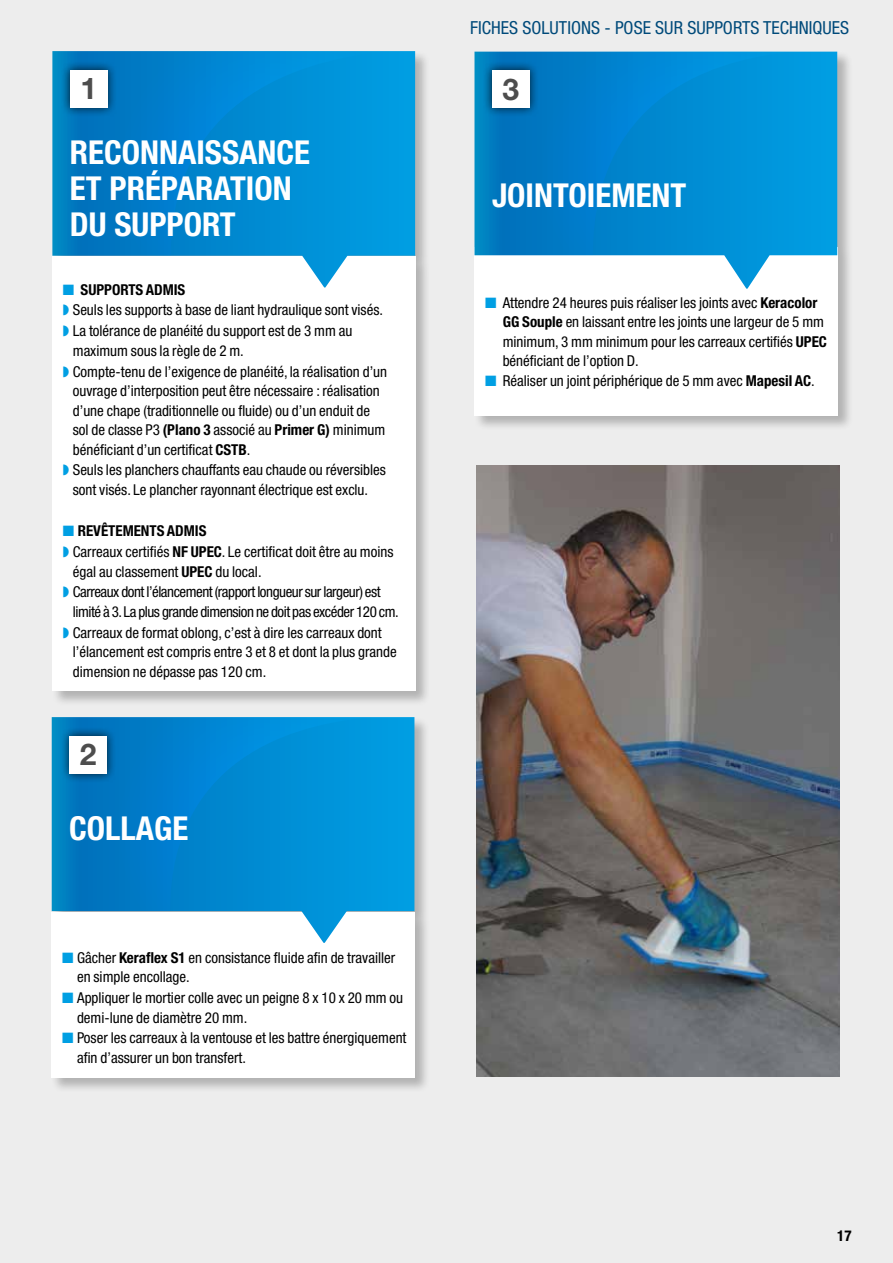
<style>
.page{position:relative;width:893px;height:1263px;background:#ededed}
.page>*{position:absolute;margin:0;border:0;box-sizing:border-box;transform-origin:0 0}
.t1{font:700 condensed 33px/36px "Helvetica Neue LTW1 G";color:#fff}
.t2{font:700 30px "Helvetica Neue LTW1 G";color:#4d4d4d}
.t3{font:condensed 18px "Helvetica Neue LTW1 G";color:#004a7a}
.t4{font:condensed 15px/19.5px "Helvetica Neue LTW1 G";color:#000}
.t5{font:condensed 15px "Helvetica Neue LTW1 G";letter-spacing:-.03em;color:#000}
.t6{font:700 condensed 15px "Helvetica Neue LTW1 G";color:#000}
.t7{font:700 condensed 15px "Helvetica Neue";color:#000}
.s1{color:#009fe3}
.s2{font-weight:700}
</style>
<div class="page">
<div style="left:51px;top:50px;width:380px;height:657px;background:#000;opacity:.25"></div>
<div style="left:52px;top:257px;width:364px;height:434px;background:#fff"></div>
<svg style="left:52px;top:256px;width:363px;height:31px"></svg>
<svg style="left:52px;top:51px;width:363px;height:205px;background:#0089d1"></svg>
<div style="left:61px;top:61px;width:56px;height:56px;background:#000;opacity:.75"></div>
<div style="left:70px;top:70px;width:38px;height:37px;background:#fff"></div>
<div style="left:51px;top:716px;width:379px;height:377px;background:#000;opacity:.25"></div>
<div style="left:52px;top:912px;width:363px;height:165px;background:#fff"></div>
<svg style="left:52px;top:911px;width:362px;height:32px"></svg>
<div style="left:52px;top:716px;width:362px;height:195px;background:linear-gradient(to right,#0072bd,#009ee4)"></div>
<div style="left:60px;top:727px;width:56px;height:56px;background:#000;opacity:.75"></div>
<div style="left:69px;top:735px;width:38px;height:38px;background:#fff"></div>
<div style="left:473px;top:50px;width:380px;height:381px;background:#000;opacity:.25"></div>
<div style="left:474px;top:247px;width:364px;height:168px;background:#fff"></div>
<svg style="left:474px;top:255px;width:363px;height:34px"></svg>
<svg style="left:474px;top:51px;width:363px;height:204px;background:#0189d1"></svg>
<div style="left:483px;top:61px;width:56px;height:56px;background:#000;opacity:.75"></div>
<div style="left:492px;top:70px;width:38px;height:38px;background:#fff"></div>
<img style="left:476px;top:466px;width:363px;height:611px">
<h2 class="t2" style="left:80px;top:70px;width:18px">1</h2>
<h1 class="t1" style="left:70px;top:134px;width:242px">RECONNAISSANCE<br>ET PRÉPARATION<br>DU SUPPORT</h1>
<p class="t6" style="left:63px;top:280px;width:124px"><span class="s1">■</span> SUPPORTS ADMIS</p>
<p class="t4" style="left:63px;top:300px;width:322px"><span class="s1">◗</span> Seuls les supports à base de liant hydraulique sont visés.</p>
<p class="t4" style="left:63px;top:321px;width:291px"><span class="s1">◗</span> La tolérance de planéité du support est de 3 mm au</p>
<p class="t4" style="left:73px;top:341px;width:173px">maximum sous la règle de 2 m.</p>
<p class="t4" style="left:63px;top:362px;width:326px"><span class="s1">◗</span> Compte-tenu de l’exigence de planéité, la réalisation d’un</p>
<p class="t4" style="left:73px;top:381px;width:308px">ouvrage d’interposition peut être nécessaire : réalisation</p>
<p class="t4" style="left:73px;top:401px;width:299px">d’une chape (traditionnelle ou fluide) ou d’un enduit de</p>
<p class="t4" style="left:73px;top:420px;width:314px">sol de classe P3 <span class="s2">(Plano 3</span> associé au <span class="s2">Primer G)</span> minimum</p>
<p class="t4" style="left:73px;top:440px;width:179px">bénéficiant d’un certificat <span class="s2">CSTB</span>.</p>
<p class="t4" style="left:63px;top:460px;width:325px"><span class="s1">◗</span> Seuls les planchers chauffants eau chaude ou réversibles</p>
<p class="t4" style="left:73px;top:480px;width:297px">sont visés. Le plancher rayonnant électrique est exclu.</p>
<p class="t6" style="left:63px;top:522px;width:145px"><span class="s1">■</span> REVÊTEMENTS ADMIS</p>
<p class="t4" style="left:63px;top:542px;width:332px"><span class="s1">◗</span> Carreaux certifiés <span class="s2">NF UPEC</span>. Le certificat doit être au moins</p>
<p class="t4" style="left:73px;top:562px;width:190px">égal au classement <span class="s2">UPEC</span> du local.</p>
<p class="t5" style="left:63px;top:583px;width:319px"><span class="s1">◗</span> Carreaux dont l’élancement (rapport longueur sur largeur) est</p>
<p class="t5" style="left:73px;top:603px;width:327px">limité à 3. La plus grande dimension ne doit pas excéder 120 cm.</p>
<p class="t4" style="left:63px;top:623px;width:320px"><span class="s1">◗</span> Carreaux de format oblong, c’est à dire les carreaux dont</p>
<p class="t4" style="left:73px;top:642px;width:325px">l’élancement est compris entre 3 et 8 et dont la plus grande</p>
<p class="t4" style="left:73px;top:662px;width:195px">dimension ne dépasse pas 120 cm.</p>
<h2 class="t2" style="left:80px;top:736px;width:18px">2</h2>
<h1 class="t1" style="left:69px;top:811px;width:121px">COLLAGE</h1>
<p class="t4" style="left:77px;top:948px;width:320px;text-indent:-15px"><span class="s1">■</span> Gâcher <span class="s2">Keraflex S1</span> en consistance fluide afin de travailler en simple encollage.</p>
<p class="t4" style="left:77px;top:988px;width:328px;text-indent:-15px"><span class="s1">■</span> Appliquer le mortier colle avec un peigne 8 x 10 x 20 mm ou demi-lune de diamètre 20 mm.</p>
<p class="t4" style="left:77px;top:1028px;width:331px;text-indent:-15px"><span class="s1">■</span> Poser les carreaux à la ventouse et les battre énergiquement afin d’assurer un bon transfert.</p>
<p class="t3" style="left:470px;top:17px;width:380px">FICHES SOLUTIONS - POSE SUR SUPPORTS TECHNIQUES</p>
<h2 class="t2" style="left:503px;top:71px;width:18px">3</h2>
<h1 class="t1" style="left:492px;top:177px;width:196px">JOINTOIEMENT</h1>
<p class="t4" style="left:503px;top:293px;width:326px;text-indent:-18px"><span class="s1">■</span> Attendre 24 heures puis réaliser les joints avec <span class="s2">Keracolor GG Souple</span> en laissant entre les joints une largeur de 5 mm minimum, 3 mm minimum pour les carreaux certifiés <span class="s2">UPEC </span>bénéficiant de l’option D.</p>
<p class="t4" style="left:485px;top:371px;width:331px"><span class="s1">■</span> Réaliser un joint périphérique de 5 mm avec <span class="s2">Mapesil AC</span>.</p>
<p class="t7" style="left:837px;top:1226px;width:16px">17</p>
</div>
